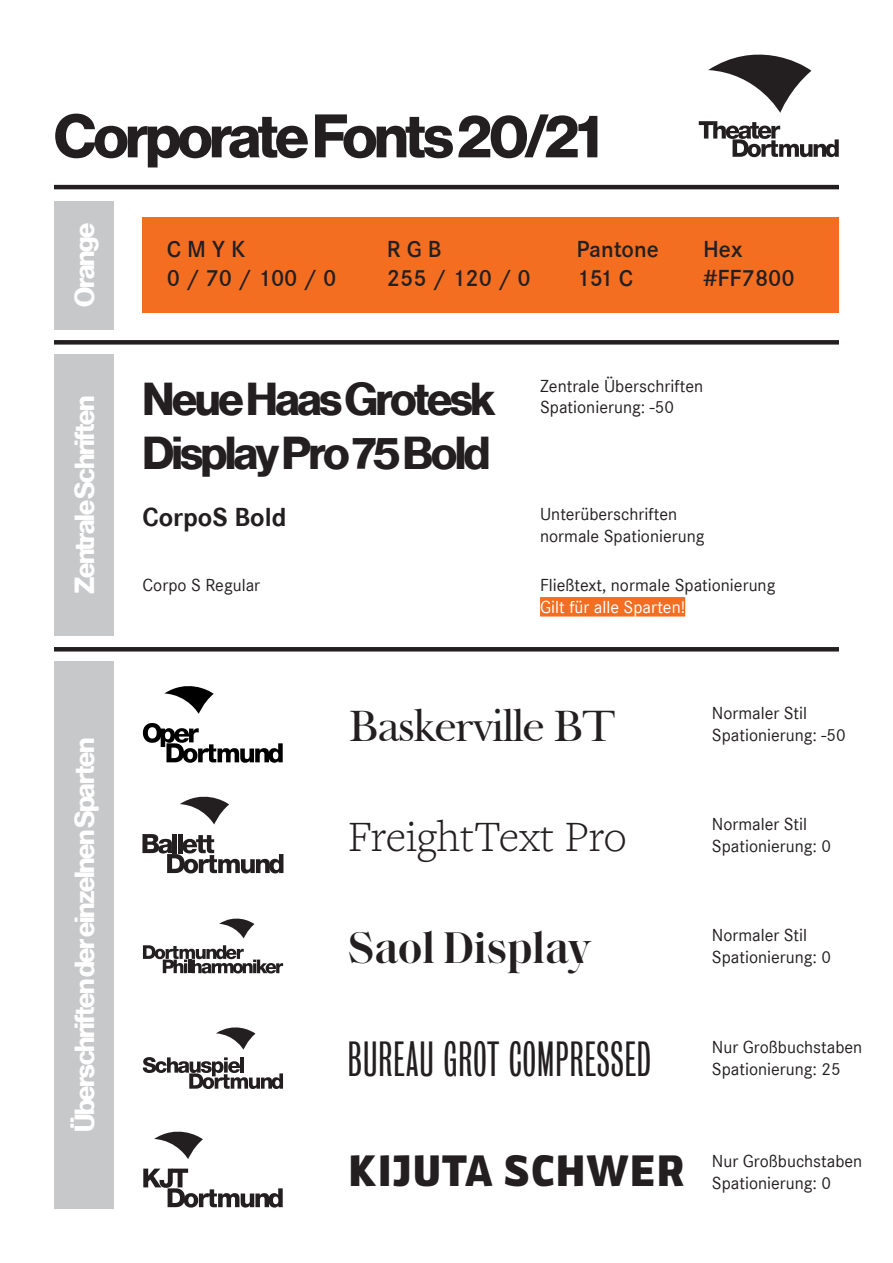
<style>
.page{position:relative;width:893px;height:1263px;background:#fff}
.page>*{position:absolute;margin:0;border:0;box-sizing:border-box;transform-origin:0 0}
.t1{font:60px "N Haas Grotesk DS Pro 75 Bd";letter-spacing:-.05em;color:#231f20}
.t2{font:45px/54px "N Haas Grotesk DS Pro 75 Bd";letter-spacing:-.05em;color:#231f20}
.t3{font:300 45px "Bureau Grot Compressed";letter-spacing:.025em;color:#231f20}
.t4{font:300 45px "Freight Text Pro";color:#231f20}
.t5{font:45px "Baskerville BT";letter-spacing:-.05em;color:#231f20}
.t6{font:45px "Kijuta Schwer";letter-spacing:.01em;color:#231f20}
.t7{font:600 45px "Saol Display";color:#231f20}
.t8{font:27px "N Haas Grotesk DS Pro 75 Bd";letter-spacing:-.05em;color:#fff}
.t9{font:700 27px "Corporate S";color:#231f20}
.t10{font:600 24px/28.8px "Corporate S";color:#231f20}
.t11{font:18px/21.6px "Corporate S";color:#231f20}
.t12{font:18px "Corporate S";color:#fff}
</style>
<div class="page">
<svg style="left:708px;top:54px;width:103px;height:59px"></svg>
<svg style="left:699px;top:121px;width:140px;height:36px"></svg>
<svg style="left:164px;top:686px;width:50px;height:28px"></svg>
<svg style="left:143px;top:723px;width:140px;height:40px"></svg>
<svg style="left:180px;top:797px;width:49px;height:27px"></svg>
<svg style="left:142px;top:834px;width:141px;height:39px"></svg>
<svg style="left:219px;top:918px;width:35px;height:20px"></svg>
<svg style="left:143px;top:945px;width:140px;height:28px"></svg>
<svg style="left:216px;top:1027px;width:39px;height:23px"></svg>
<svg style="left:143px;top:1057px;width:140px;height:32px"></svg>
<svg style="left:154px;top:1131px;width:49px;height:28px"></svg>
<svg style="left:143px;top:1168px;width:140px;height:39px"></svg>
<hr style="left:54px;top:185px;width:785px;height:4px;background:#231f20">
<div style="left:54px;top:340px;width:785px;height:5px;background:#231f20"></div>
<hr style="left:54px;top:647px;width:785px;height:4px;background:#231f20">
<div style="left:142px;top:217px;width:697px;height:96px;background:#f36e21"></div>
<div style="left:540px;top:597px;width:145px;height:19px;background:#f36e21"></div>
<div style="left:54px;top:354px;width:60px;height:282px;background:#c7c8ca"></div>
<div style="left:54px;top:201px;width:60px;height:129px;background:#c7c8ca"></div>
<div style="left:54px;top:661px;width:60px;height:548px;background:#c7c8ca"></div>
<h1 class="t1" style="left:54px;top:101px;width:549px">Corporate Fonts 20/21</h1>
<h3 class="t8" style="left:69px;top:307px;width:85px;rotate:-90deg">Orange</h3>
<h3 class="t8" style="left:69px;top:594px;width:200px;rotate:-90deg">Zentrale Schriften</h3>
<h3 class="t8" style="left:69px;top:1132px;width:396px;rotate:-90deg">Überschriften der einzelnen Sparten</h3>
<h3 class="t10" style="left:167px;top:235px;width:171px">C M Y K<br>0 / 70 / 100 / 0</h3>
<h3 class="t10" style="left:387px;top:235px;width:145px">R G B<br>255 / 120 / 0</h3>
<h3 class="t10" style="left:576px;top:235px;width:84px">Pantone<br>151 C</h3>
<h3 class="t10" style="left:703px;top:235px;width:93px">Hex #FF7800</h3>
<h2 class="t2" style="left:142px;top:372px;width:355px">Neue Haas Grotesk<br>Display Pro 75 Bold</h2>
<h3 class="t9" style="left:142px;top:502px;width:146px">CorpoS Bold</h3>
<p class="t11" style="left:142px;top:574px;width:119px">Corpo S Regular</p>
<p class="t11" style="left:540px;top:375px;width:165px">Zentrale Überschriften<br>Spationierung: -50</p>
<p class="t11" style="left:540px;top:504px;width:166px">Unterüberschriften normale Spationierung</p>
<p class="t11" style="left:540px;top:574px;width:237px">Fließtext, normale Spationierung</p>
<p class="t12" style="left:540px;top:597px;width:147px">Gilt für alle Sparten!</p>
<h2 class="t5" style="left:348px;top:698px;width:269px">Baskerville BT</h2>
<p class="t11" style="left:712px;top:703px;width:135px">Normaler Stil<br>Spationierung: -50</p>
<h2 class="t4" style="left:348px;top:807px;width:281px">FreightText Pro</h2>
<p class="t11" style="left:712px;top:814px;width:121px">Normaler Stil<br>Spationierung: 0</p>
<h2 class="t7" style="left:348px;top:914px;width:244px">Saol Display</h2>
<p class="t11" style="left:712px;top:924px;width:121px">Normaler Stil<br>Spationierung: 0</p>
<h2 class="t3" style="left:348px;top:1035px;width:305px">BUREAU GROT COMPRESSED</h2>
<p class="t11" style="left:712px;top:1036px;width:152px">Nur Großbuchstaben<br>Spationierung: 25</p>
<h2 class="t6" style="left:348px;top:1143px;width:338px">KIJUTA SCHWER</h2>
<p class="t11" style="left:712px;top:1151px;width:152px">Nur Großbuchstaben<br>Spationierung: 0</p>
</div>
